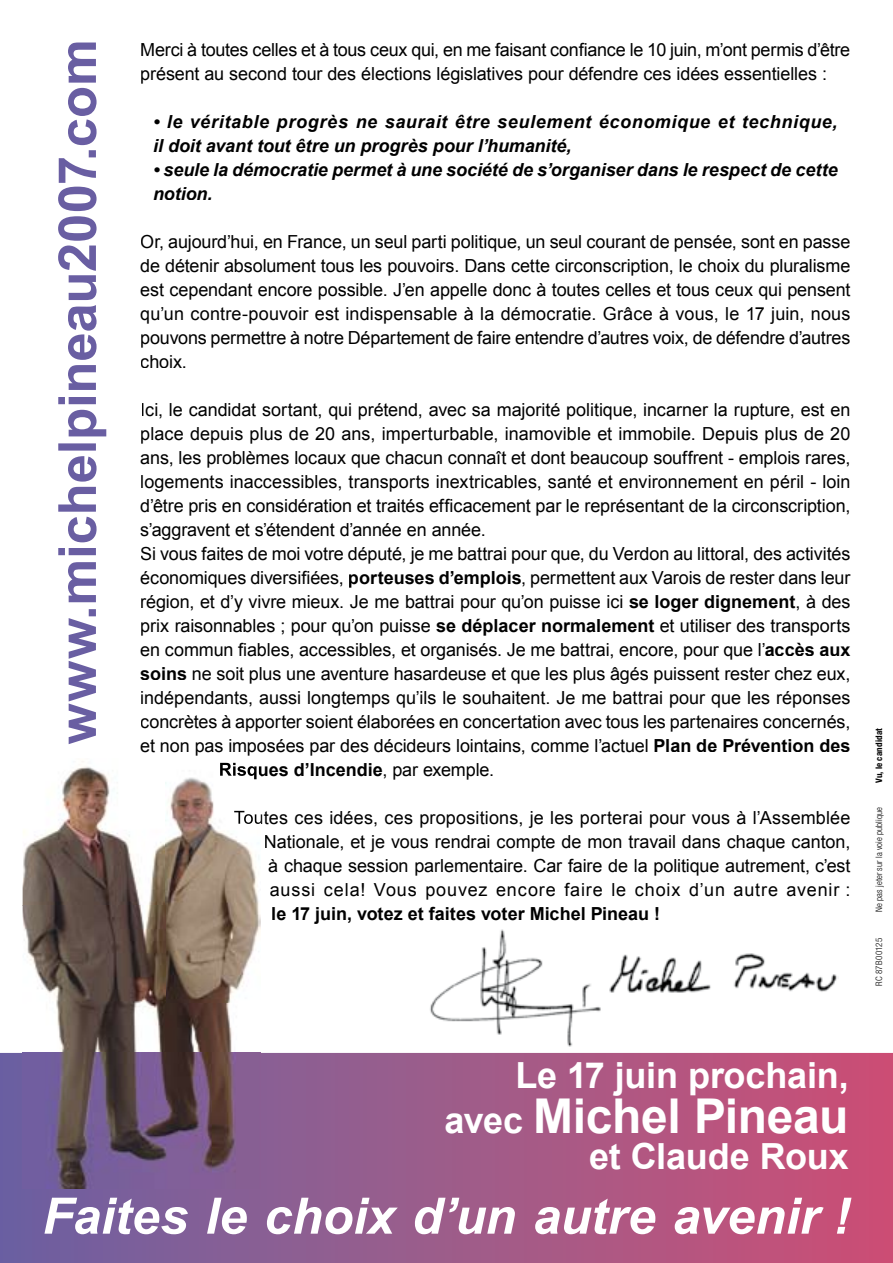
<style>
.page{position:relative;width:893px;height:1263px;background:#fff}
.page>*{position:absolute;margin:0;border:0;box-sizing:border-box;transform-origin:0 0}
.t1{font:italic 700 50.25px "Arial";color:#fff}
.t2{font:700 48px "Arial";letter-spacing:-.01em;color:#fff}
.t3{font:700 36px "Arial";letter-spacing:-.005em;color:#fff}
.t4{font:18px/24px "Arial";letter-spacing:-.005em;color:#000}
.t5{font:italic 700 18px/24px "Arial";letter-spacing:.03em;color:#000}
.t6{font:italic 700 18px/24px "Arial";letter-spacing:.005em;color:#000}
.t7{font:700 18px "Arial";color:#000}
.t8{font:300 condensed 9px "Helvetica Neue";letter-spacing:.015em;color:#000}
.t9{font:700 condensed 9px "Helvetica Neue";letter-spacing:.02em;color:#000}
.s1{font-weight:700}
.s2{font-weight:400}
.s3{font-size:36px}
</style>
<div class="page">
<svg style="left:0;top:1053px;width:893px;height:210px;background:#a25987"></svg>
<img style="left:23px;top:761px;width:238px;height:427px">
<img style="left:220px;top:763px;width:41px;height:16px">
<img style="left:234px;top:811px;width:27px;height:16px">
<svg style="left:58px;top:43px;width:48px;height:701px"></svg>
<img style="left:430px;top:929px;width:407px;height:118px">
<p class="t4" style="left:140px;top:37px;width:711px">Merci à toutes celles et à tous ceux qui, en me faisant confiance le 10 juin, m’ont permis d’être présent au second tour des élections législatives pour défendre ces idées essentielles :</p>
<p class="t5" style="left:153px;top:109px;width:686px">• le véritable progrès ne saurait être seulement économique et technique, il doit avant tout être un progrès pour l’humanité,</p>
<p class="t6" style="left:153px;top:157px;width:686px">• seule la démocratie permet à une société de s’organiser dans le respect de cette notion.</p>
<p class="t4" style="left:140px;top:229px;width:712px;text-align:justify">Or, aujourd’hui, en France, un seul parti politique, un seul courant de pensée, sont en passe de détenir absolument tous les pouvoirs. Dans cette circonscription, le choix du pluralisme est cependant encore possible. J’en appelle donc à toutes celles et tous ceux qui pensent qu’un contre-pouvoir est indispensable à la démocratie. Grâce à vous, le 17 juin, nous pouvons permettre à notre Département de faire entendre d’autres voix, de défendre d’autres choix.</p>
<p class="t4" style="left:140px;top:397px;width:711px">Ici, le candidat sortant, qui prétend, avec sa majorité politique, incarner la rupture, est en</p>
<p class="t4" style="left:140px;top:421px;width:711px">place depuis plus de 20 ans, imperturbable, inamovible et immobile. Depuis plus de 20</p>
<p class="t4" style="left:140px;top:445px;width:712px">ans, les problèmes locaux que chacun connaît et dont beaucoup souffrent - emplois rares,</p>
<p class="t4" style="left:140px;top:469px;width:712px">logements inaccessibles, transports inextricables, santé et environnement en péril - loin</p>
<p class="t4" style="left:140px;top:493px;width:712px">d’être pris en considération et traités efficacement par le représentant de la circonscription,</p>
<p class="t4" style="left:140px;top:517px;width:347px">s’aggravent et s’étendent d’année en année.</p>
<p class="t4" style="left:140px;top:541px;width:711px">Si vous faites de moi votre député, je me battrai pour que, du Verdon au littoral, des activités</p>
<p class="t4" style="left:140px;top:565px;width:712px">économiques diversifiées, <span class="s1">porteuses d’emplois</span>, permettent aux Varois de rester dans leur</p>
<p class="t4" style="left:140px;top:589px;width:712px">région, et d’y vivre mieux. Je me battrai pour qu’on puisse ici <span class="s1">se loger dignement</span>, à des</p>
<p class="t4" style="left:140px;top:613px;width:712px">prix raisonnables ; pour qu’on puisse <span class="s1">se déplacer normalement</span> et utiliser des transports</p>
<p class="t4" style="left:140px;top:637px;width:712px">en commun fiables, accessibles, et organisés. Je me battrai, encore, pour que l’<span class="s1">accès aux</span></p>
<p class="t4" style="left:140px;top:661px;width:712px"><span class="s1">soins</span> ne soit plus une aventure hasardeuse et que les plus âgés puissent rester chez eux,</p>
<p class="t4" style="left:140px;top:685px;width:712px">indépendants, aussi longtemps qu’ils le souhaitent. Je me battrai pour que les réponses</p>
<p class="t4" style="left:140px;top:709px;width:711px">concrètes à apporter soient élaborées en concertation avec tous les partenaires concernés,</p>
<p class="t4" style="left:140px;top:733px;width:712px">et non pas imposées par des décideurs lointains, comme l’actuel <span class="s1">Plan de Prévention des</span></p>
<p class="t7" style="left:219px;top:759px;width:277px">Risques d’Incendie<span class="s2">, par exemple.</span></p>
<p class="t4" style="left:234px;top:805px;width:618px;text-align:right">Toutes ces idées, ces propositions, je les porterai pour vous à l’Assemblée Nationale, et je vous rendrai compte de mon travail dans chaque canton,<br>à chaque session parlementaire. Car faire de la politique autrement, c’est aussi cela! Vous pouvez encore faire le choix d’un autre avenir :</p>
<p class="t7" style="left:271px;top:903px;width:390px">le 17 juin, votez et faites voter Michel Pineau !</p>
<p class="t9" style="left:874px;top:783px;width:56px;rotate:-90deg">Vu, le candidat</p>
<p class="t8" style="left:874px;top:912px;width:107px;rotate:-90deg">Ne pas jeter sur la voie publique</p>
<p class="t8" style="left:874px;top:986px;width:49px;rotate:-90deg">RC 87B00125</p>
<h3 class="t3" style="left:515px;top:1055px;width:335px">Le 17 juin prochain,</h3>
<h2 class="t2" style="left:445px;top:1089px;width:405px"><span class="s3">avec</span> Michel Pineau</h2>
<h3 class="t3" style="left:589px;top:1136px;width:261px">et Claude Roux</h3>
<h1 class="t1" style="left:43px;top:1188px;width:809px">Faites le choix d’un autre avenir !</h1>
</div>
